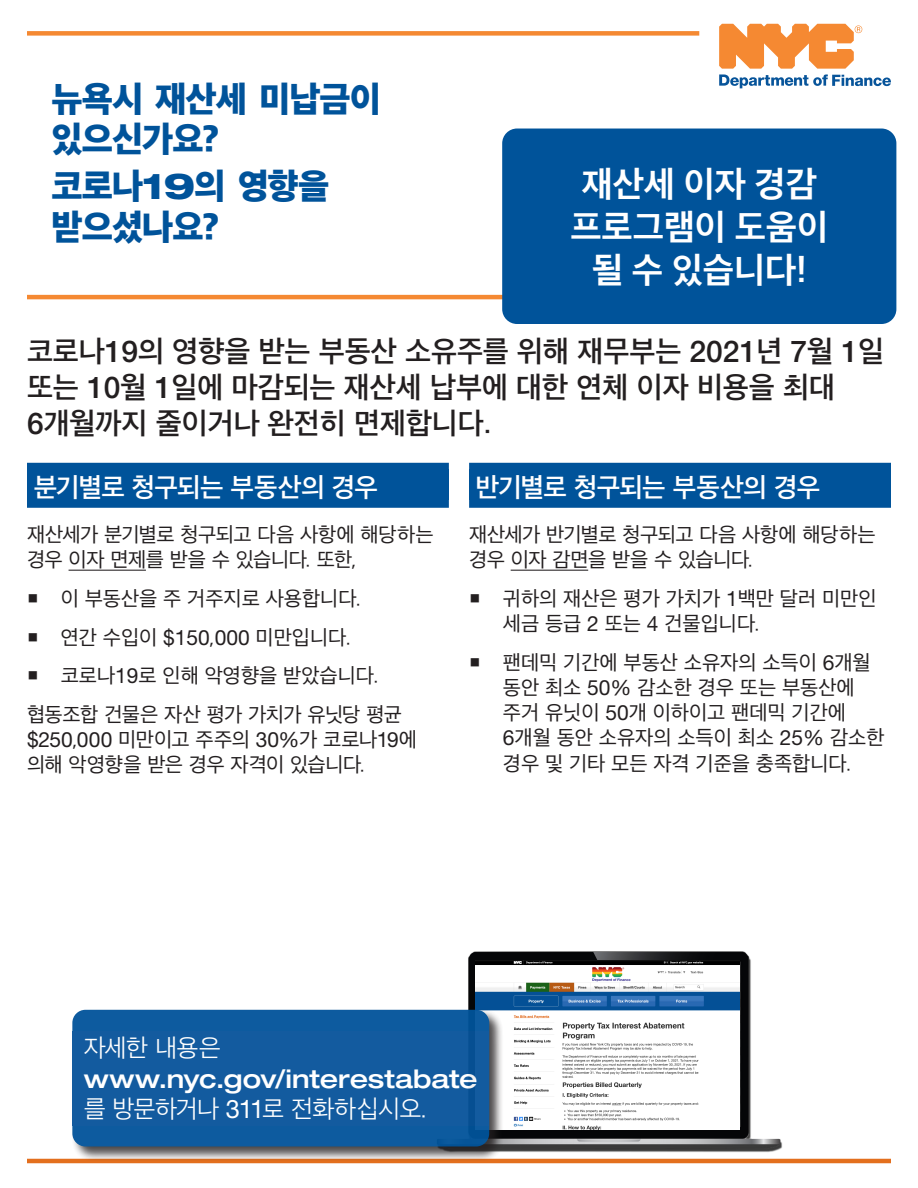
<style>
.page{position:relative;width:918px;height:1188px;background:#fff}
.page>*{position:absolute;margin:0;border:0;box-sizing:border-box;transform-origin:0 0}
.t1{font:800 36px/40.5px "Apple SD Gothic Neo";letter-spacing:-.025em;color:#00539a}
.t2{font:700 36px/43.2px "Apple SD Gothic Neo";color:#fff;text-align:center}
.Big_Paragraph{font:600 30px/36px "Apple SD Gothic Neo";color:#231f20}
.t3{font:600 27px "Apple SD Gothic Neo";letter-spacing:-.025em;color:#fff}
.t4{font:500 expanded 25.5px "Helvetica Neue LT Pro";letter-spacing:-.005em;color:#fff}
.t5{font:300 25.5px "Apple SD Gothic Neo";letter-spacing:-.025em;color:#fff}
.body1{font:21px/25.2px "Apple SD Gothic Neo";color:#231f20}
.body1-2{font:21px/25.2px "Apple SD Gothic Neo";letter-spacing:-.02em;color:#231f20}
.body1-3{font:21px/25.2px "Apple SD Gothic Neo";letter-spacing:-.025em;color:#231f20}
.s1{font-family:"Helvetica Neue LT Pro";font-stretch:expanded}
.s2{font-family:"Helvetica Neue LT Pro";font-weight:500}
.s3{font-family:"Helvetica Neue LT Pro"}
.s4{font-family:"Helvetica Neue LT Pro";font-weight:400}
</style>
<div class="page">
<hr style="left:27px;top:295px;width:478px;height:4px;background:#f58932">
<div style="left:27px;top:31px;width:672px;height:5px;background:#f58932"></div>
<hr style="left:27px;top:1159px;width:864px;height:4px;background:#e36f1e">
<div style="left:27px;top:463px;width:422px;height:45px;background:#00539a"></div>
<hr style="left:69px;top:570px;width:77px;height:1px;background:#231f20">
<div style="left:469px;top:463px;width:422px;height:45px;background:#00539a"></div>
<hr style="left:511px;top:570px;width:77px;height:1px;background:#231f20">
<div style="left:502px;top:129px;width:394px;height:195px;background:#00539a;border-radius:15px"></div>
<img style="left:428px;top:951px;width:361px;height:213px">
<img style="left:476px;top:961px;width:264px;height:168px">
<svg style="left:719px;top:24px;width:172px;height:64px"></svg>
<div style="left:71px;top:1008px;width:433px;height:153px;background:#231f20;opacity:.85"></div>
<div style="left:72px;top:1010px;width:417px;height:136px;background:#0d5b9f;border-radius:13px"></div>
<div style="left:72px;top:1031px;width:417px;height:95px;background:#135b9f"></div>
<p class="t1" style="left:52px;top:81px;width:331px">뉴욕시 재산세 미납금이 있으신가요?</p>
<p class="t1" style="left:52px;top:168px;width:279px">코로나<span class="s1">19</span>의 영향을 받으셨나요?</p>
<p class="t2" style="left:570px;top:165px;width:259px">재산세 이자 경감 프로그램이 도움이 될 수 있습니다!</p>
<p class="Big_Paragraph" style="left:27px;top:335px;width:859px">코로나<span class="s2">19</span>의 영향을 받는 부동산 소유주를 위해 재무부는 <span class="s2">2021</span>년 <span class="s2">7</span>월 <span class="s2">1</span>일 또는 <span class="s2">10</span>월 <span class="s2">1</span>일에 마감되는 재산세 납부에 대한 연체 이자 비용을 최대<br><span class="s2">6</span>개월까지 줄이거나 완전히 면제합니다.</p>
<h2 class="t3" style="left:34px;top:472px;width:346px">분기별로 청구되는 부동산의 경우</h2>
<p class="body1-2" style="left:27px;top:523px;width:408px">재산세가 분기별로 청구되고 다음 사항에 해당하는 경우 이자 면제를 받을 수 있습니다. 또한,</p>
<p class="body1" style="left:27px;top:587px;width:336px">○ 이 부동산을 주 거주지로 사용합니다.</p>
<p class="body1" style="left:27px;top:626px;width:326px">○ 연간 수입이 <span class="s3">$150</span>,<span class="s3">000</span> 미만입니다.</p>
<p class="body1" style="left:27px;top:664px;width:353px">○ 코로나<span class="s3">19</span>로 인해 악영향을 받았습니다.</p>
<p class="body1-3" style="left:27px;top:703px;width:392px">협동조합 건물은 자산 평가 가치가 유닛당 평균 <span class="s3">$250</span>,<span class="s3">000</span> 미만이고 주주의 <span class="s3">30%</span>가 코로나<span class="s3">19</span>에 의해 악영향을 받은 경우 자격이 있습니다.</p>
<h2 class="t3" style="left:476px;top:472px;width:346px">반기별로 청구되는 부동산의 경우</h2>
<p class="body1-2" style="left:469px;top:523px;width:408px">재산세가 반기별로 청구되고 다음 사항에 해당하는 경우 이자 감면을 받을 수 있습니다.</p>
<p class="body1" style="left:503px;top:587px;width:375px;text-indent:-34px">○ 귀하의 재산은 평가 가치가 <span class="s3">1</span>백만 달러 미만인 세금 등급 <span class="s3">2</span> 또는 <span class="s3">4</span> 건물입니다.</p>
<p class="body1" style="left:503px;top:651px;width:383px;text-indent:-34px">○ 팬데믹 기간에 부동산 소유자의 소득이 <span class="s3">6</span>개월 동안 최소 <span class="s3">50%</span> 감소한 경우 또는 부동산에 주거 유닛이 <span class="s3">50</span>개 이하이고 팬데믹 기간에<br><span class="s3">6</span>개월 동안 소유자의 소득이 최소 <span class="s3">25%</span> 감소한 경우 및 기타 모든 자격 기준을 충족합니다.</p>
<p class="t5" style="left:84px;top:1034px;width:139px">자세한 내용은</p>
<p class="t4" style="left:84px;top:1063px;width:395px">www.nyc.gov/interestabate</p>
<p class="t5" style="left:84px;top:1095px;width:345px">를 방문하거나 <span class="s4">311</span>로 전화하십시오.</p>
</div>
